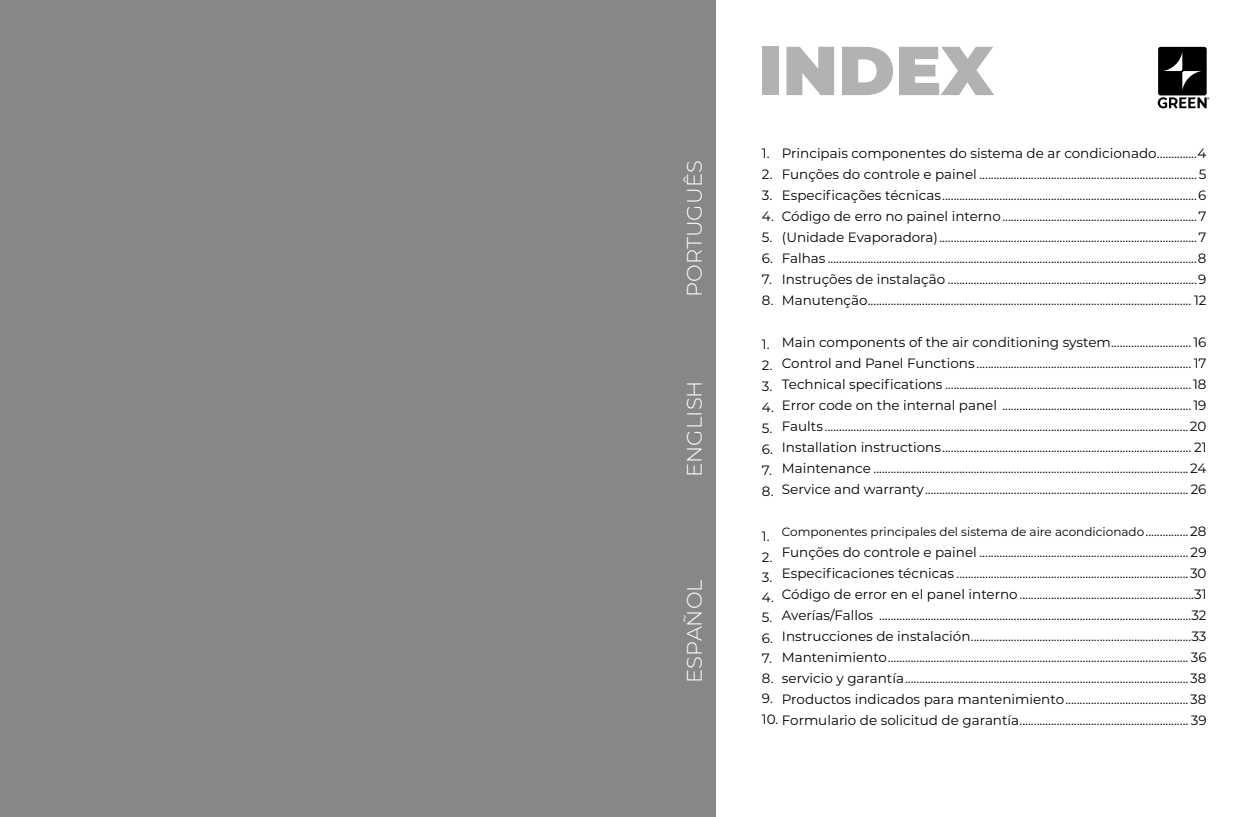
<style>
.page{position:relative;width:1259px;height:817px;background:#fff}
.page>*{position:absolute;margin:0;border:0;box-sizing:border-box;transform-origin:0 0}
.t1{font:900 69px "Montserrat";color:#b3b2b2}
.t2{font:300 21px "Montserrat";letter-spacing:.005em;color:#fff}
.t3{font:13.5px/21px "Montserrat";color:#000;text-align:justify}
.t4{font:12px "Montserrat";color:#000}
.s1{font-size:13.5px}
</style>
<div class="page">
<div style="left:0;top:0;width:716px;height:816px;background:#878787"></div>
<svg style="left:1157px;top:47px;width:53px;height:62px"></svg>
<h2 class="t2" style="left:680px;top:297px;width:138px;rotate:-90deg">PORTUGUÊS</h2>
<h2 class="t2" style="left:680px;top:477px;width:98px;rotate:-90deg">ENGLISH</h2>
<h2 class="t2" style="left:680px;top:682px;width:105px;rotate:-90deg">ESPAÑOL</h2>
<h1 class="t1" style="left:758px;top:19px;width:237px">INDEX</h1>
<p class="t3" style="left:782px;top:142px;width:426px">Principais componentes do sistema de ar condicionado..............4<br>Funções do controle e painel ............................................................................5<br>Especificações técnicas.........................................................................................6<br>Código de erro no painel interno....................................................................7 (Unidade Evaporadora)..........................................................................................7<br>Falhas .................................................................................................................................8<br>Instruções de instalação .......................................................................................9<br>Manutenção................................................................................................................. 12</p>
<p class="t3" style="left:782px;top:331px;width:426px">Main components of the air conditioning system............................ 16<br>Control and Panel Functions ........................................................................... 17<br>Technical specifications ......................................................................................18<br>Error code on the internal panel .................................................................. 19<br>Faults ...............................................................................................................................20<br>Installation instructions....................................................................................... 21<br>Maintenance ..............................................................................................................24<br>Service and warranty............................................................................................ 26</p>
<p class="t4" style="left:782px;top:523px;width:426px">Componentes principales del sistema de aire acondicionado<span class="s1">...............28</span></p>
<p class="t3" style="left:782px;top:541px;width:426px">Funções do controle e painel ......................................................................... 29<br>Especificaciones técnicas .................................................................................30<br>Código de error en el panel interno.............................................................31<br>Averías/Fallos .............................................................................................................32<br>Instrucciones de instalación.............................................................................33<br>Mantenimiento......................................................................................................... 36 servicio y garantía...................................................................................................38<br>Productos indicados para mantenimiento...........................................38<br>Formulario de solicitud de garantía........................................................... 39</p>
<p class="t3" style="left:762px;top:142px;width:14px;text-align:left">1.<br>2.<br>3.<br>4.<br>5.<br>6.<br>7.<br>8.</p>
<p class="t3" style="left:762px;top:333px;width:14px;text-align:left">1.<br>2.<br>3.<br>4.<br>5.<br>6.<br>7.<br>8.</p>
<p class="t3" style="left:762px;top:525px;width:18px;line-height:20.2px;text-align:left">1.<br>2.<br>3.<br>4.<br>5.<br>6.<br>7.<br>8.<br>9.<br>10.</p>
</div>
